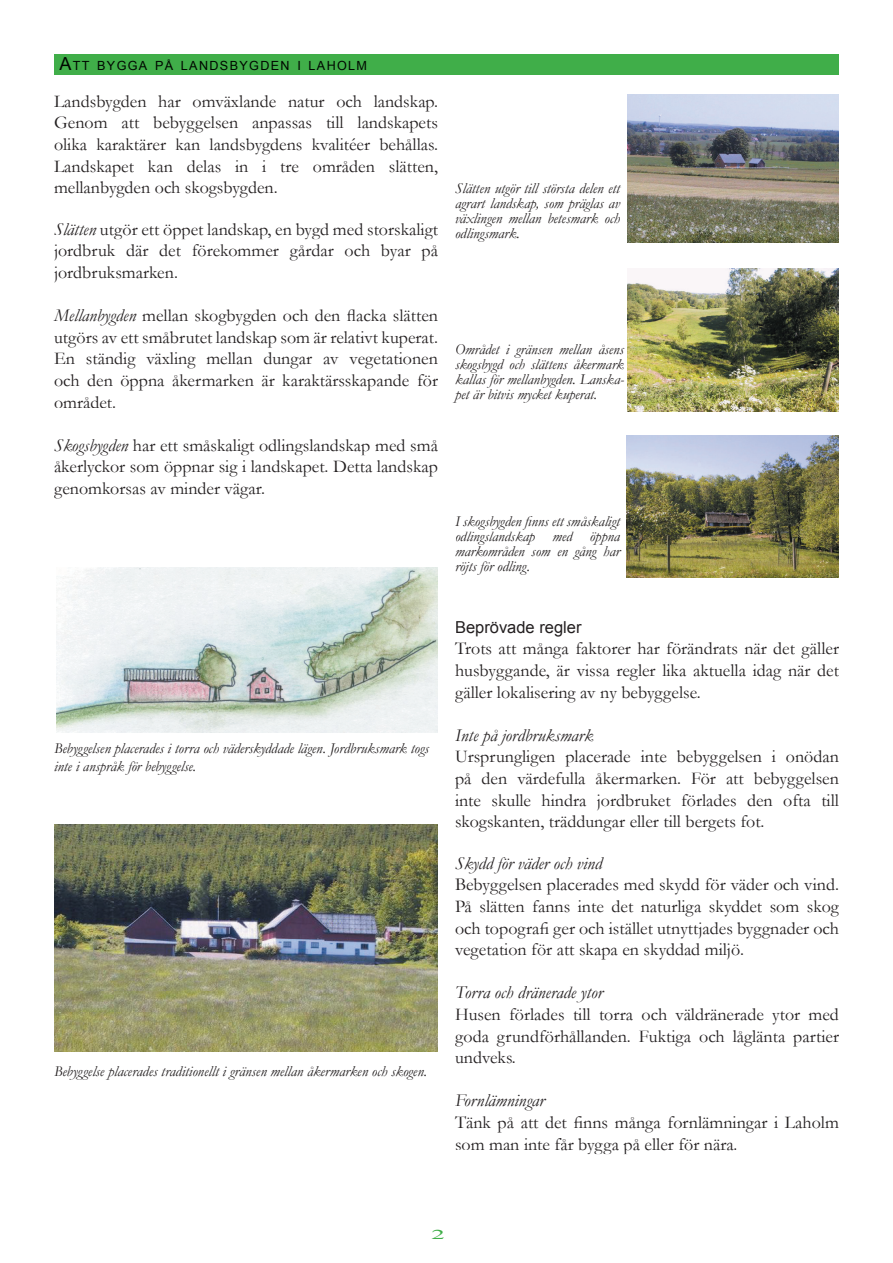
<style>
.page{position:relative;width:893px;height:1263px;background:#fff}
.page>*{position:absolute;margin:0;border:0;box-sizing:border-box;transform-origin:0 0}
.t1{font:18px/21.6px "Garamond";color:#231f20;text-align:justify}
.t2{font:italic 18px "Garamond";color:#231f20}
.t3{font:16.5px "Arial";color:#231f20}
.t4{font:italic 15px/15px "Garamond";color:#231f20;text-align:justify}
.t5{font:13.5px "Times New Roman";color:#40ae49;scale:2 1}
.t6{font:12.6px "Arial";letter-spacing:.105em;color:#000700}
.s1{font-size:18px}
.s2{font-style:italic}
</style>
<div class="page">
<img style="left:56px;top:568px;width:382px;height:165px">
<div style="left:54px;top:54px;width:785px;height:21px;background:#40ae49"></div>
<img style="left:626px;top:435px;width:213px;height:143px">
<img style="left:628px;top:269px;width:211px;height:142px">
<img style="left:627px;top:94px;width:212px;height:148px">
<img style="left:54px;top:825px;width:384px;height:227px">
<p class="t6" style="left:59px;top:57px;width:309px"><span class="s1">A</span>TT BYGGA PÅ LANDSBYGDEN I LAHOLM</p>
<p class="t1" style="left:54px;top:90px;width:385px">Landsbygden har omväxlande natur och landskap.<br>Genom att bebyggelsen anpassas till landskapets olika karaktärer kan landsbygdens kvalitéer behållas.<br>Landskapet kan delas in i tre områden slätten, mellanbygden och skogsbygden.</p>
<p class="t1" style="left:54px;top:218px;width:385px"><span class="s2">Slätten</span> utgör ett öppet landskap, en bygd med storskaligt jordbruk där det förekommer gårdar och byar på jordbruksmarken.</p>
<p class="t1" style="left:54px;top:304px;width:385px"><span class="s2">Mellanbygden</span> mellan skogbygden och den flacka slätten utgörs av ett småbrutet landskap som är relativt kuperat.<br>En ständig växling mellan dungar av vegetationen och den öppna åkermarken är karaktärsskapande för området.</p>
<p class="t1" style="left:54px;top:434px;width:385px"><span class="s2">Skogsbygden</span> har ett småskaligt odlingslandskap med små åkerlyckor som öppnar sig i landskapet. Detta landskap genomkorsas av minder vägar.</p>
<p class="t4" style="left:455px;top:181px;width:166px">Slätten utgör till största delen ett agrart landskap, som präglas av växlingen mellan betesmark och odlingsmark.</p>
<p class="t4" style="left:455px;top:342px;width:171px">Området i gränsen mellan åsens skogsbygd och slättens åkermark kallas för mellanbygden. Lanska&shy;pet är bitvis mycket kuperat.</p>
<p class="t4" style="left:455px;top:514px;width:166px">I skogsbygden finns ett småskaligt odlingslandskap med öppna markområden som en gång har röjts för odling.</p>
<p class="t4" style="left:54px;top:739px;width:376px;line-height:18px">Bebyggelsen placerades i torra och väderskyddade lägen. Jordbruksmark togs inte i anspråk för bebyggelse.</p>
<p class="t4" style="left:54px;top:1064px;width:375px">Bebyggelse placerades traditionellt i gränsen mellan åkermarken och skogen.</p>
<p class="t3" style="left:455px;top:616px;width:128px">Beprövade regler</p>
<p class="t1" style="left:455px;top:637px;width:385px">Trots att många faktorer har förändrats när det gäller husbyggande, är vissa regler lika aktuella idag när det gäller lokalisering av ny bebyggelse.</p>
<p class="t2" style="left:455px;top:723px;width:140px">Inte på jordbruksmark</p>
<p class="t1" style="left:455px;top:745px;width:385px">Ursprungligen placerade inte bebyggelsen i onödan på den värdefulla åkermarken. För att bebyggelsen inte skulle hindra jordbruket förlades den ofta till skogskanten, träddungar eller till bergets fot.</p>
<p class="t2" style="left:455px;top:851px;width:149px">Skydd för väder och vind</p>
<p class="t1" style="left:455px;top:873px;width:385px">Bebyggelsen placerades med skydd för väder och vind.<br>På slätten fanns inte det naturliga skyddet som skog och topografi ger och istället utnyttjades byggnader och vegetation för att skapa en skyddad miljö.</p>
<p class="t2" style="left:455px;top:980px;width:149px">Torra och dränerade ytor</p>
<p class="t1" style="left:455px;top:1003px;width:385px">Husen förlades till torra och väldränerade ytor med goda grundförhållanden. Fuktiga och låglänta partier undveks.</p>
<p class="t2" style="left:455px;top:1088px;width:91px">Fornlämningar</p>
<p class="t1" style="left:455px;top:1111px;width:385px">Tänk på att det finns många fornlämningar i Laholm som man inte får bygga på eller för nära.</p>
<p class="t5" style="left:432px;top:1225px;width:8px">2</p>
</div>
